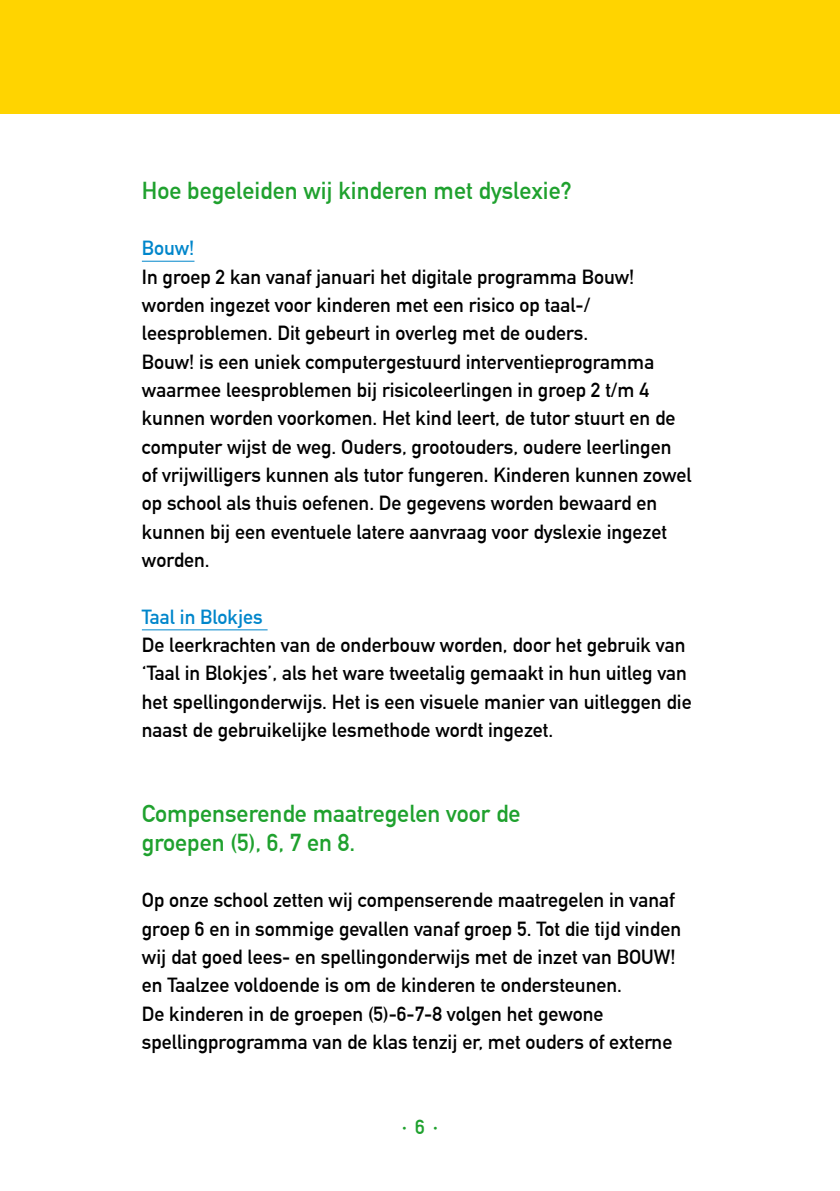
<style>
.page{position:relative;width:840px;height:1191px;background:#fff}
.page>*{position:absolute;margin:0;border:0;box-sizing:border-box;transform-origin:0 0}
.t1{font:700 24px/28.4px "DIN Alternate";color:#1fa12e}
.t2{font:700 20px/28.4px "DIN Alternate";color:#000}
.t3{font:700 20px "DIN Alternate";color:#0086cb}
.t4{font:700 8px "DIN Alternate";color:#1fa12e}
.s1{font-size:20px}
</style>
<div class="page">
<div style="left:0;top:0;width:839px;height:113px;background:#ffd400"></div>
<hr style="left:142px;top:261px;width:52px;height:1px;background:#0086cb">
<hr style="left:142px;top:629px;width:125px;height:1px;background:#0086cb">
<p class="t1" style="left:142px;top:174px;width:431px">Hoe begeleiden wij kinderen met dyslexie?</p>
<p class="t3" style="left:142px;top:233px;width:54px">Bouw!</p>
<p class="t2" style="left:142px;top:261px;width:551px">In groep 2 kan vanaf januari het digitale programma Bouw! worden ingezet voor kinderen met een risico op taal-/ leesproblemen. Dit gebeurt in overleg met de ouders.<br>Bouw! is een uniek computergestuurd interventieprogramma waarmee leesproblemen bij risicoleerlingen in groep 2 t/m 4 kunnen worden voorkomen. Het kind leert, de tutor stuurt en de computer wijst de weg. Ouders, grootouders, oudere leerlingen of vrijwilligers kunnen als tutor fungeren. Kinderen kunnen zowel op school als thuis oefenen. De gegevens worden bewaard en kunnen bij een eventuele latere aanvraag voor dyslexie ingezet worden.</p>
<p class="t3" style="left:142px;top:601px;width:122px">Taal in Blokjes</p>
<p class="t2" style="left:142px;top:629px;width:551px">De leerkrachten van de onderbouw worden, door het gebruik van ‘Taal in Blokjes’, als het ware tweetalig gemaakt in hun uitleg van het spellingonderwijs. Het is een visuele manier van uitleggen die naast de gebruikelijke lesmethode wordt ingezet.</p>
<p class="t1" style="left:142px;top:798px;width:380px">Compenserende maatregelen voor de groepen (5), 6, 7 en 8.</p>
<p class="t2" style="left:142px;top:884px;width:540px">Op onze school zetten wij compenserende maatregelen in vanaf groep 6 en in sommige gevallen vanaf groep 5. Tot die tijd vinden wij dat goed lees- en spellingonderwijs met de inzet van BOUW! en Taalzee voldoende is om de kinderen te ondersteunen.<br>De kinderen in de groepen (5)-6-7-8 volgen het gewone spellingprogramma van de klas tenzij er, met ouders of externe</p>
<p class="t4" style="left:402px;top:1122px;width:36px">• <span class="s1">6</span> •</p>
</div>
